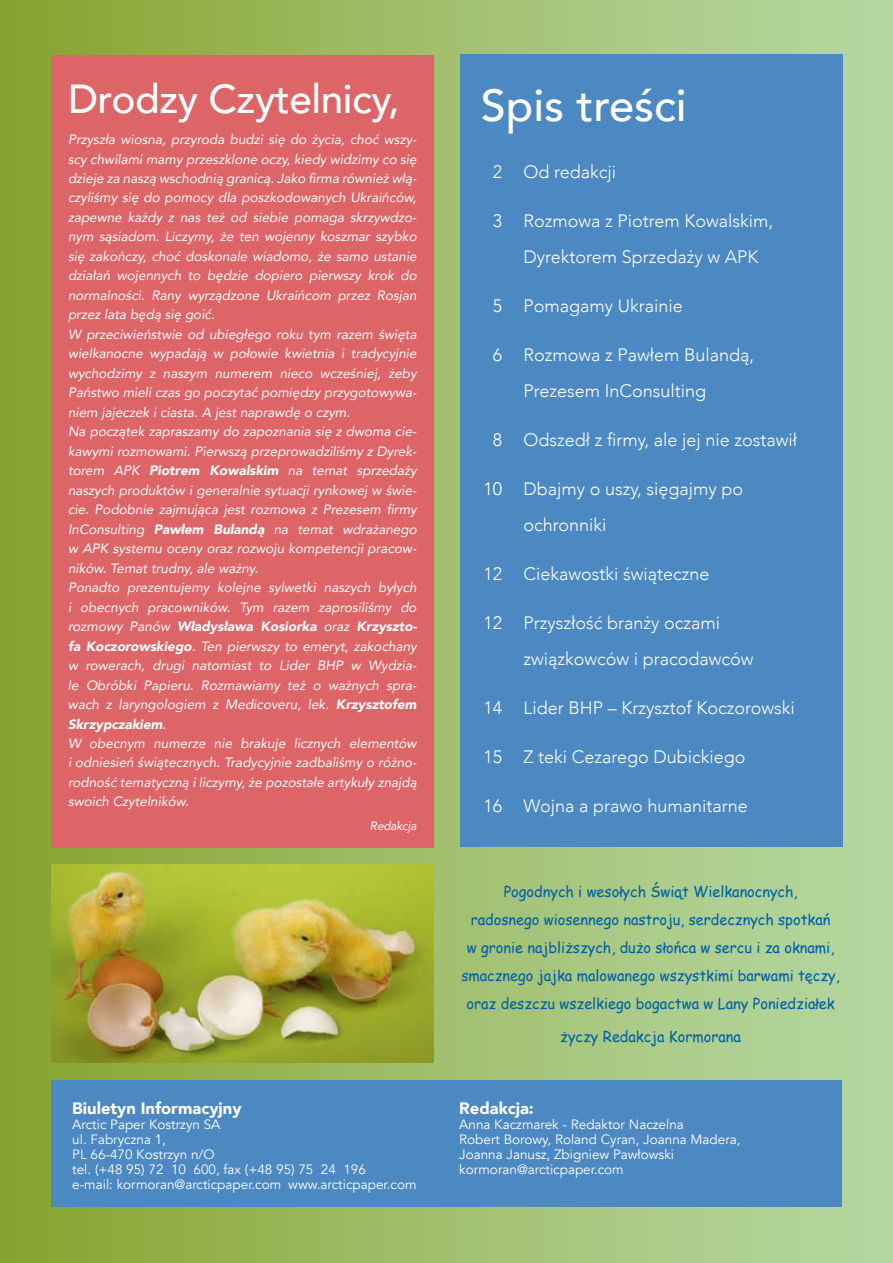
<style>
.page{position:relative;width:893px;height:1263px;background:#fff}
.page>*{position:absolute;margin:0;border:0;box-sizing:border-box;transform-origin:0 0}
.t1{font:500 45px "Avenir";color:#fff}
.t2{font:500 40.5px "Avenir";letter-spacing:-.01em;color:#fff}
.t3{font:300 18px/36.2px "Avenir";color:#fff}
.t4{font:900 16.5px "Avenir";color:#fff}
.t5{font:15px/28.2px "Comic Sans MS";color:#0061a7;text-align:center}
.t6{font:italic 13.5px/19.5px "Avenir";color:#fff}
.t7{font:13.5px/15px "Avenir";color:#fff}
.t8{font:italic 12px "Avenir";letter-spacing:-.02em;color:#fff}
.s1{font-weight:900}
</style>
<div class="page">
<div style="left:0;top:0;width:893px;height:1263px;background:linear-gradient(to right,#87a431,#b6d8a7)"></div>
<div style="left:51px;top:1080px;width:791px;height:126px;background:#4c88c2"></div>
<div style="left:460px;top:54px;width:382px;height:792px;background:#4c88c2"></div>
<div style="left:51px;top:55px;width:383px;height:792px;background:#dd6568"></div>
<img style="left:51px;top:864px;width:383px;height:198px">
<h2 class="t2" style="left:68px;top:64px;width:333px">Drodzy Czytelnicy,</h2>
<p class="t6" style="left:68px;top:129px;width:350px">Przyszła wiosna, przyroda budzi się do życia, choć wszy&shy;scy chwilami mamy przeszklone oczy, kiedy widzimy co się dzieje za naszą wschodnią granicą. Jako firma również włą&shy;czyliśmy się do pomocy dla poszkodowanych Ukraińców, zapewne każdy z nas też od siebie pomaga skrzywdzo&shy;nym sąsiadom. Liczymy, że ten wojenny koszmar szybko się zakończy, choć doskonale wiadomo, że samo ustanie działań wojennych to będzie dopiero pierwszy krok do normalności. Rany wyrządzone Ukraińcom przez Rosjan przez lata będą się goić.<br>W przeciwieństwie od ubiegłego roku tym razem święta wielkanocne wypadają w połowie kwietnia i tradycyjnie wychodzimy z naszym numerem nieco wcześniej, żeby Państwo mieli czas go poczytać pomiędzy przygotowywa&shy;niem jajeczek i ciasta. A jest naprawdę o czym.<br>Na początek zapraszamy do zapoznania się z dwoma cie&shy;kawymi rozmowami. Pierwszą przeprowadziliśmy z Dyrek&shy;torem APK <span class="s1">Piotrem Kowalskim</span> na temat sprzedaży naszych produktów i generalnie sytuacji rynkowej w świe&shy;cie. Podobnie zajmująca jest rozmowa z Prezesem firmy InConsulting <span class="s1">Pawłem Bulandą</span> na temat wdrażanego w APK systemu oceny oraz rozwoju kompetencji pracow&shy;ników. Temat trudny, ale ważny.<br>Ponadto prezentujemy kolejne sylwetki naszych byłych i obecnych pracowników. Tym razem zaprosiliśmy do rozmowy Panów <span class="s1">Władysława Kosiorka</span> oraz <span class="s1">Krzyszto&shy;fa Koczorowskiego</span>. Ten pierwszy to emeryt, zakochany w rowerach, drugi natomiast to Lider BHP w Wydzia&shy;le Obróbki Papieru. Rozmawiamy też o ważnych spra&shy;wach z laryngologiem z Medicoveru, lek. <span class="s1">Krzysztofem Skrzypczakiem</span>.<br>W obecnym numerze nie brakuje licznych elementów i odniesień świątecznych. Tradycyjnie zadbaliśmy o różno&shy;rodność tematyczną i liczymy, że pozostałe artykuły znajdą swoich Czytelników.</p>
<p class="t8" style="left:370px;top:819px;width:48px">Redakcja</p>
<p class="t4" style="left:72px;top:1094px;width:171px">Biuletyn Informacyjny</p>
<p class="t7" style="left:72px;top:1117px;width:346px">Arctic Paper Kostrzyn SA<br>ul. Fabryczna 1,<br>PL 66-470 Kostrzyn n/O<br>tel. (+48 95) 72 10 600, fax (+48 95) 75 24 196<br>e-mail: kormoran@arcticpaper.com www.arcticpaper.com</p>
<h1 class="t1" style="left:481px;top:66px;width:207px">Spis treści</h1>
<h3 class="t3" style="left:493px;top:154px;width:125px">2 Od redakcji</h3>
<h3 class="t3" style="left:523px;top:203px;width:251px;text-indent:-31px">3 Rozmowa z Piotrem Kowalskim,<br>Dyrektorem Sprzedaży w APK</h3>
<h3 class="t3" style="left:493px;top:288px;width:191px">5 Pomagamy Ukrainie</h3>
<h3 class="t3" style="left:523px;top:337px;width:232px;text-indent:-31px">6 Rozmowa z Pawłem Bulandą,<br>Prezesem InConsulting</h3>
<h3 class="t3" style="left:493px;top:422px;width:306px">8 Odszedł z firmy, ale jej nie zostawił</h3>
<h3 class="t3" style="left:523px;top:471px;width:221px;text-indent:-40px">10 Dbajmy o uszy, sięgajmy po ochronniki</h3>
<h3 class="t3" style="left:483px;top:556px;width:228px">12 Ciekawostki świąteczne</h3>
<h3 class="t3" style="left:523px;top:605px;width:232px;text-indent:-40px">12 Przyszłość branży oczami związkowców i pracodawców</h3>
<h3 class="t3" style="left:483px;top:690px;width:313px">14 Lider BHP – Krzysztof Koczorowski</h3>
<h3 class="t3" style="left:483px;top:739px;width:264px">15 Z teki Cezarego Dubickiego</h3>
<h3 class="t3" style="left:483px;top:788px;width:266px">16 Wojna a prawo humanitarne</h3>
<p class="t5" style="left:461px;top:876px;width:380px">Pogodnych i wesołych Świąt Wielkanocnych,<br>radosnego wiosennego nastroju, serdecznych spotkań<br>w gronie najbliższych, dużo słońca w sercu i za oknami, smacznego jajka malowanego wszystkimi barwami tęczy, oraz deszczu wszelkiego bogactwa w Lany Poniedziałek</p>
<p class="t5" style="left:560px;top:1022px;width:182px">życzy Redakcja Kormorana</p>
<p class="t4" style="left:459px;top:1094px;width:76px">Redakcja:</p>
<p class="t7" style="left:459px;top:1117px;width:283px">Anna Kaczmarek - Redaktor Naczelna<br>Robert Borowy, Roland Cyran, Joanna Madera, Joanna Janusz, Zbigniew Pawłowski kormoran@arcticpaper.com</p>
</div>
